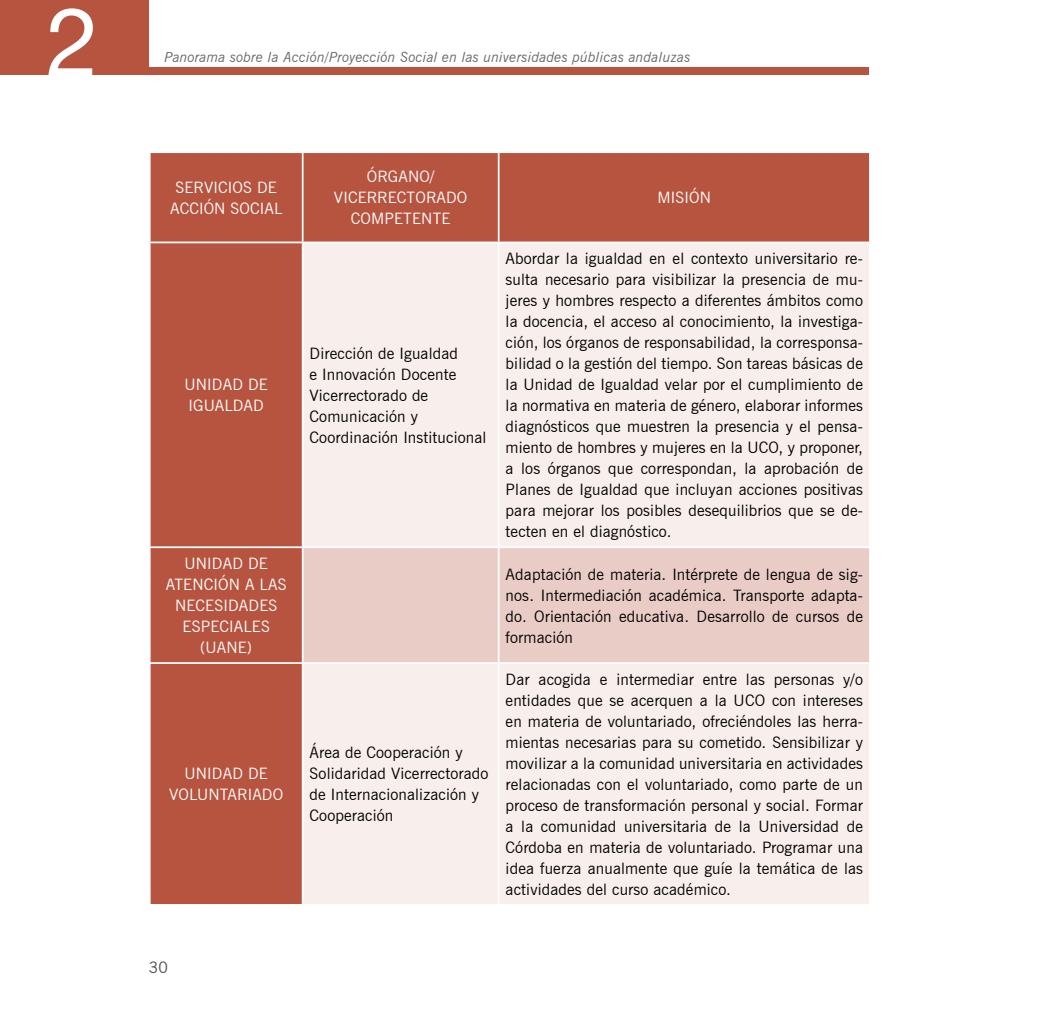
<style>
.page{position:relative;width:1042px;height:1017px;background:#fff}
.page>*{position:absolute;margin:0;border:0;box-sizing:border-box;transform-origin:0 0}
.t1{font:94.5px "Helvetica Neue";color:#fff}
.t2{font:15.75px/21px "News Gothic BT";letter-spacing:.01em;color:#000;text-align:justify}
.t3{font:15.75px/21px "News Gothic BT";letter-spacing:.01em;color:#fff;text-align:center}
.t4{font:15.75px "News Gothic BT";color:#4d4d4d}
.t5{font:italic 14px "News Gothic BT";letter-spacing:.01em;color:#666}
</style>
<div class="page">
<div style="left:0;top:0;width:149px;height:75px;background:#b6543f"></div>
<div style="left:124px;top:67px;width:744px;height:8px;background:#b6543f"></div>
<div style="left:151px;top:153px;width:718px;height:751px;background:#b6543f"></div>
<div style="left:303px;top:243px;width:566px;height:661px;background:#f8eeec"></div>
<div style="left:303px;top:548px;width:566px;height:114px;background:#e9ccc5"></div>
<hr style="left:149px;top:242px;width:154px;height:1px;background:#fff">
<hr style="left:302px;top:153px;width:1px;height:89px;background:#fff">
<hr style="left:303px;top:242px;width:196px;height:1px;background:#fff">
<hr style="left:498px;top:153px;width:1px;height:89px;background:#fff">
<hr style="left:499px;top:242px;width:372px;height:1px;background:#fff">
<hr style="left:149px;top:546px;width:154px;height:2px;background:#fff">
<hr style="left:149px;top:662px;width:154px;height:2px;background:#fff">
<hr style="left:302px;top:243px;width:1px;height:303px;background:#fff">
<hr style="left:498px;top:243px;width:1px;height:303px;background:#fff">
<hr style="left:302px;top:664px;width:1px;height:240px;background:#fff">
<hr style="left:498px;top:664px;width:1px;height:240px;background:#fff">
<hr style="left:303px;top:546px;width:196px;height:2px;background:#fff">
<hr style="left:302px;top:548px;width:1px;height:114px;background:#fff">
<hr style="left:303px;top:662px;width:196px;height:2px;background:#fff">
<hr style="left:499px;top:546px;width:372px;height:2px;background:#fff">
<hr style="left:498px;top:548px;width:1px;height:114px;background:#fff">
<hr style="left:499px;top:662px;width:372px;height:2px;background:#fff">
<h1 class="t1" style="left:46px;top:-15px;width:54px">2</h1>
<p class="t5" style="left:165px;top:49px;width:527px">Panorama sobre la Acción/Proyección Social en las universidades públicas andaluzas</p>
<p class="t3" style="left:170px;top:177px;width:114px">SERVICIOS DE<br>ACCIÓN SOCIAL</p>
<p class="t3" style="left:184px;top:374px;width:85px;text-align:left">UNIDAD DE<br>IGUALDAD</p>
<p class="t3" style="left:334px;top:166px;width:135px">ÓRGANO/<br>VICERRECTORADO<br>COMPETENTE</p>
<p class="t2" style="left:310px;top:343px;width:178px;text-align:left">Dirección de Igualdad<br>e Innovación Docente<br>Vicerrectorado de<br>Comunicación y<br>Coordinación Institucional</p>
<p class="t3" style="left:657px;top:187px;width:55px">MISIÓN</p>
<p class="t2" style="left:506px;top:248px;width:359px">Abordar la igualdad en el contexto universitario re&shy;sulta necesario para visibilizar la presencia de mu&shy;jeres y hombres respecto a diferentes ámbitos como la docencia, el acceso al conocimiento, la investiga&shy;ción, los órganos de responsabilidad, la corresponsa&shy;bilidad o la gestión del tiempo. Son tareas básicas de la Unidad de Igualdad velar por el cumplimiento de la normativa en materia de género, elaborar informes diagnósticos que muestren la presencia y el pensa&shy;miento de hombres y mujeres en la UCO, y proponer, a los órganos que correspondan, la aprobación de Planes de Igualdad que incluyan acciones positivas para mejorar los posibles desequilibrios que se de&shy;tecten en el diagnóstico.</p>
<p class="t3" style="left:166px;top:553px;width:122px">UNIDAD DE<br>ATENCIÓN A LAS<br>NECESIDADES<br>ESPECIALES (UANE)</p>
<p class="t2" style="left:506px;top:563px;width:359px">Adaptación de materia. Intérprete de lengua de sig&shy;nos. Intermediación académica. Transporte adapta&shy;do. Orientación educativa. Desarrollo de cursos de formación</p>
<p class="t3" style="left:169px;top:763px;width:116px">UNIDAD DE<br>VOLUNTARIADO</p>
<p class="t4" style="left:149px;top:957px;width:21px">30</p>
<p class="t2" style="left:310px;top:742px;width:180px;text-align:left">Área de Cooperación y<br>Solidaridad Vicerrectorado de Internacionalización y<br>Cooperación</p>
<p class="t2" style="left:506px;top:669px;width:359px">Dar acogida e intermediar entre las personas y/o entidades que se acerquen a la UCO con intereses en materia de voluntariado, ofreciéndoles las herra&shy;mientas necesarias para su cometido. Sensibilizar y movilizar a la comunidad universitaria en actividades relacionadas con el voluntariado, como parte de un proceso de transformación personal y social. Formar a la comunidad universitaria de la Universidad de Córdoba en materia de voluntariado. Programar una idea fuerza anualmente que guíe la temática de las actividades del curso académico.</p>
</div>
